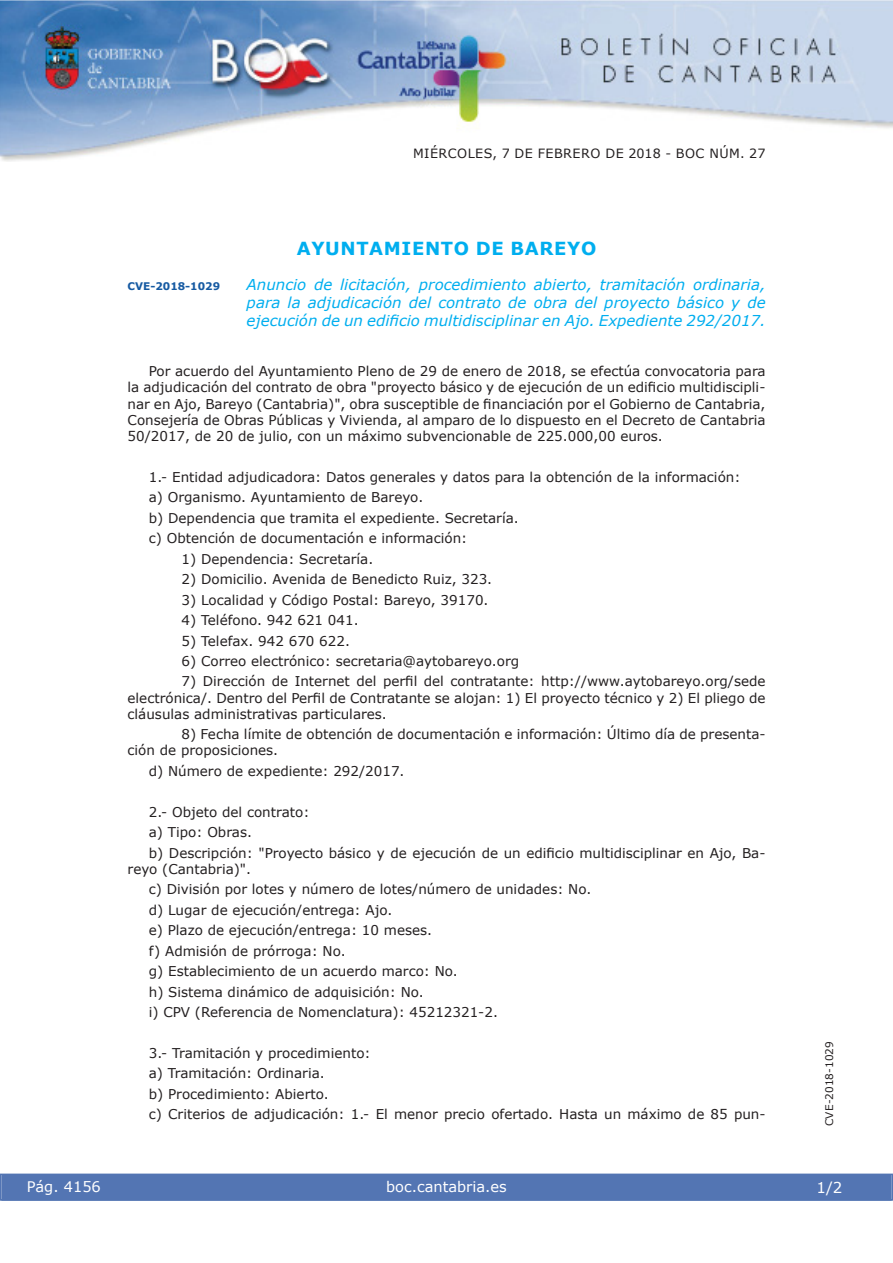
<style>
.page{position:relative;width:893px;height:1263px;background:#fff}
.page>*{position:absolute;margin:0;border:0;box-sizing:border-box;transform-origin:0 0}
.t1{font:700 18px "Verdana";letter-spacing:.035em;color:#00aeef}
.t2{font:italic 15px/18px "Verdana";color:#00aeef;text-align:justify}
.t3{font:15px "Verdana";color:#fff}
.t4{font:14.55px "Verdana";color:#fff}
.t5{font:13.5px/20.4px "Verdana";color:#231f20}
.t6{font:12.75px "Verdana";letter-spacing:.035em;color:#231f20}
.t7{font:10.5px "Verdana";color:#231f20}
.t8{font:700 10.5px "Verdana";color:#165aa2}
</style>
<div class="page">
<img style="left:0;top:0;width:893px;height:161px">
<div style="left:1px;top:1174px;width:890px;height:27px;background:#5375b3"></div>
<div style="left:0;top:1174px;width:893px;height:27px;border:1px solid #5375b3"></div>
<p class="t6" style="left:413px;top:145px;width:354px">MIÉRCOLES, 7 DE FEBRERO DE 2018 - BOC NÚM. 27</p>
<h1 class="t1" style="left:297px;top:237px;width:301px">AYUNTAMIENTO DE BAREYO</h1>
<p class="t8" style="left:128px;top:279px;width:94px">CVE-2018-1029</p>
<p class="t2" style="left:247px;top:275px;width:520px">Anuncio de licitación, procedimiento abierto, tramitación ordinaria, para la adjudicación del contrato de obra del proyecto básico y de ejecución de un edificio multidisciplinar en Ajo. Expediente 292/2017.</p>
<p class="t5" style="left:128px;top:363px;width:640px;line-height:16.2px;text-align:justify;text-indent:21px">Por acuerdo del Ayuntamiento Pleno de 29 de enero de 2018, se efectúa convocatoria para la adjudicación del contrato de obra "proyecto básico y de ejecución de un edificio multidiscipli&shy;nar en Ajo, Bareyo (Cantabria)", obra susceptible de financiación por el Gobierno de Cantabria, Consejería de Obras Públicas y Vivienda, al amparo de lo dispuesto en el Decreto de Cantabria 50/2017, de 20 de julio, con un máximo subvencionable de 225.000,00 euros.</p>
<p class="t5" style="left:149px;top:466px;width:593px">1.- Entidad adjudicadora: Datos generales y datos para la obtención de la información: a) Organismo. Ayuntamiento de Bareyo.<br>b) Dependencia que tramita el expediente. Secretaría.<br>c) Obtención de documentación e información:</p>
<p class="t5" style="left:182px;top:548px;width:193px">1) Dependencia: Secretaría.</p>
<p class="t5" style="left:182px;top:569px;width:312px">2) Domicilio. Avenida de Benedicto Ruiz, 323.</p>
<p class="t5" style="left:182px;top:589px;width:308px">3) Localidad y Código Postal: Bareyo, 39170.</p>
<p class="t5" style="left:182px;top:609px;width:179px">4) Teléfono. 942 621 041.</p>
<p class="t5" style="left:182px;top:630px;width:170px">5) Telefax. 942 670 622.</p>
<p class="t5" style="left:182px;top:650px;width:339px">6) Correo electrónico: secretaria@aytobareyo.org</p>
<p class="t5" style="left:128px;top:673px;width:639px;line-height:16.2px;text-align:justify;text-indent:54px">7) Dirección de Internet del perfil del contratante: http://www.aytobareyo.org/sede electrónica/. Dentro del Perfil de Contratante se alojan: 1) El proyecto técnico y 2) El pliego de cláusulas administrativas particulares.</p>
<p class="t5" style="left:128px;top:726px;width:639px;line-height:16.2px;text-indent:54px">8) Fecha límite de obtención de documentación e información: Último día de presenta&shy;ción de proposiciones.</p>
<p class="t5" style="left:149px;top:760px;width:257px">d) Número de expediente: 292/2017.</p>
<p class="t5" style="left:149px;top:801px;width:618px">2.- Objeto del contrato:<br>a) Tipo: Obras.<br>b) Descripción: "Proyecto básico y de ejecución de un edificio multidisciplinar en Ajo, Ba-</p>
<p class="t5" style="left:149px;top:858px;width:444px;text-indent:-21px">reyo (Cantabria)".<br>c) División por lotes y número de lotes/número de unidades: No. d) Lugar de ejecución/entrega: Ajo.<br>e) Plazo de ejecución/entrega: 10 meses.<br>f) Admisión de prórroga: No.<br>g) Establecimiento de un acuerdo marco: No.<br>h) Sistema dinámico de adquisición: No.<br>i) CPV (Referencia de Nomenclatura): 45212321-2.</p>
<p class="t5" style="left:149px;top:1042px;width:618px">3.- Tramitación y procedimiento:<br>a) Tramitación: Ordinaria.<br>b) Procedimiento: Abierto.<br>c) Criterios de adjudicación: 1.- El menor precio ofertado. Hasta un máximo de 85 pun-</p>
<p class="t4" style="left:27px;top:1177px;width:76px">Pág. 4156</p>
<p class="t4" style="left:386px;top:1178px;width:122px">boc.cantabria.es</p>
<p class="t7" style="left:823px;top:1126px;width:87px;rotate:-90deg">CVE-2018-1029</p>
<p class="t3" style="left:816px;top:1178px;width:27px">1/2</p>
</div>
